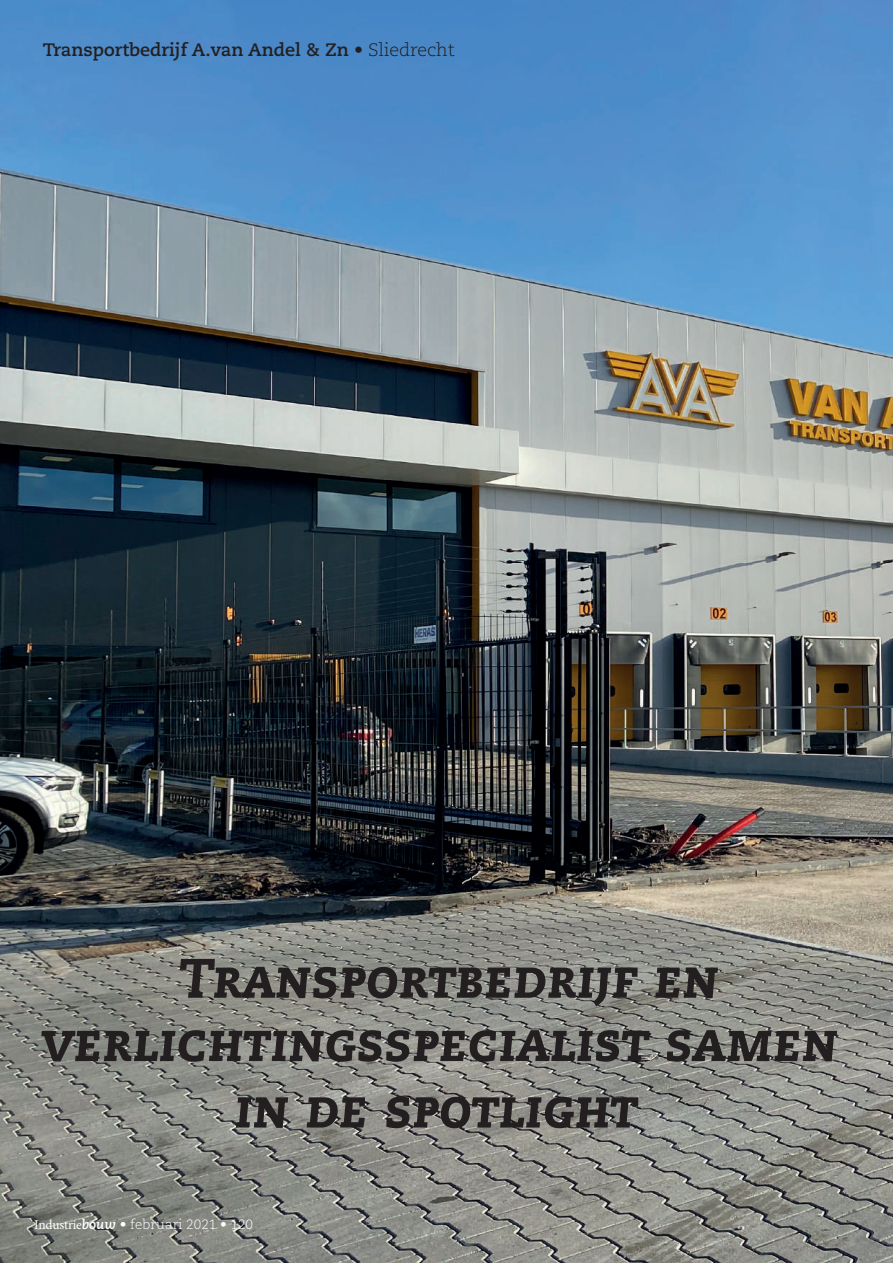
<style>
.page{position:relative;width:893px;height:1263px;background:#fff}
.page>*{position:absolute;margin:0;border:0;box-sizing:border-box;transform-origin:0 0}
.t1{font:55.5px/64.9px "Caecilia Heavy Italic SC";color:#231f20;text-align:center}
.t2{font:700 18px "Caecilia";color:#231f20}
.t3{font:300 13.5px "Caecilia";color:#fff}
.s1{font-weight:300}
.s2{font-family:"Minion Pro";font-weight:400}
.s3{font-weight:700;font-style:italic}
</style>
<div class="page">
<img style="left:0;top:0;width:893px;height:1263px">
<p class="t2" style="left:43px;top:40px;width:414px">Transportbedrijf A.van Andel &amp; Zn <span class="s1">• Sliedrecht</span></p>
<p class="t1" style="left:42px;top:947px;width:797px">Transportbedrijf en verlichtingsspecialist samen in de spotlight</p>
<p class="t3" style="left:34px;top:1217px;width:221px"><span class="s2">Industrie</span><span class="s3">bouw</span> • februari 2021 • 120</p>
</div>
